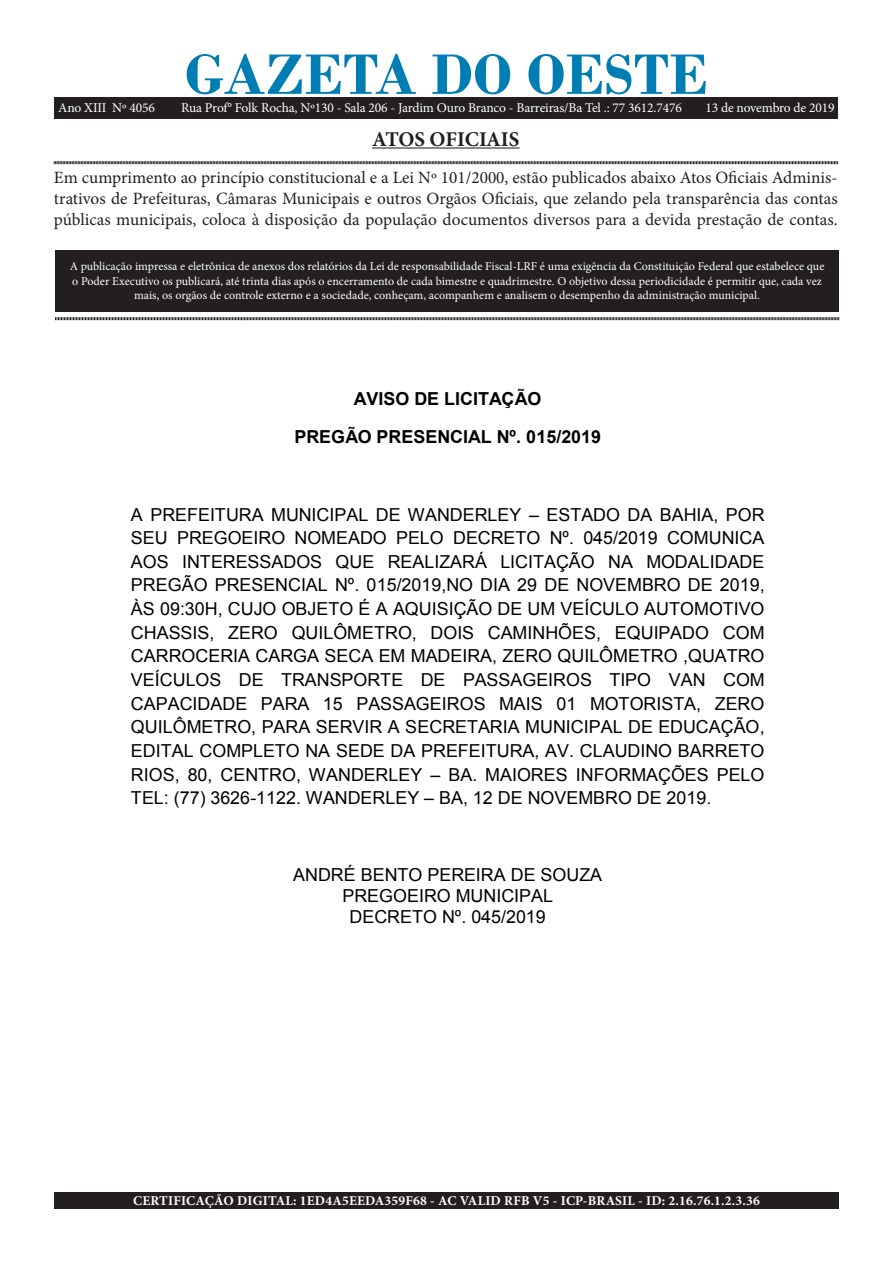
<style>
.page{position:relative;width:893px;height:1263px;background:#fff}
.page>*{position:absolute;margin:0;border:0;box-sizing:border-box;transform-origin:0 0}
.t1{font:700 60px "Bodoni";color:#007eb4}
.t2{font:700 21px "Minion Pro";letter-spacing:-.005em;color:#231f20}
.t3{font:17.85px/23.7px "Arial";color:#000;text-align:justify}
.t4{font:700 17.85px/38.7px "Arial";color:#000;text-align:center}
.t5{font:17.25px/20.7px "Minion Pro";color:#231f20;text-align:justify}
.t6{font:13.5px "Minion Pro";letter-spacing:-.01em;color:#fff}
.t7{font:700 13.5px "Minion Pro";letter-spacing:.015em;color:#fff}
.t8{font:12px/14.4px "Minion Pro";color:#fff;text-align:center}
.s1{font-style:inherit}
</style>
<div class="page">
<div style="left:55px;top:250px;width:784px;height:61px;background:#231f20"></div>
<hr style="left:372px;top:147px;width:147px;height:2px;background:#231f20">
<svg style="left:54px;top:161px;width:784px;height:4px;background:#908e8e"></svg>
<svg style="left:55px;top:317px;width:784px;height:4px;background:#908e8e"></svg>
<div style="left:54px;top:98px;width:784px;height:20px;background:#231f20"></div>
<div style="left:54px;top:1192px;width:785px;height:17px;background:#231f20"></div>
<p class="t1" style="left:185px;top:39px;width:525px">GAZETA DO OESTE</p>
<p class="t2" style="left:372px;top:124px;width:149px">ATOS OFICIAIS</p>
<p class="t5" style="left:54px;top:168px;width:785px">Em cumprimento ao princípio constitucional e a Lei Nº 101/2000, estão publicados abaixo Atos Oficiais Adminis&shy;trativos de Prefeituras, Câmaras Municipais e outros Orgãos Oficiais, que zelando pela transparência das contas públicas municipais, coloca à disposição da população documentos diversos para a devida prestação de contas.</p>
<p class="t8" style="left:70px;top:259px;width:756px">A publicação impressa e eletrônica de anexos dos relatórios da Lei de responsabilidade Fiscal-LRF é uma exigência da Constituição Federal que estabelece que o Poder Executivo os publicará, até trinta dias após o encerramento de cada bimestre e quadrimestre. O objetivo dessa periodicidade é permitir que, cada vez mais, os orgãos de controle externo e a sociedade, conheçam, acompanhem e analisem o desempenho da administração municipal.</p>
<p class="t6" style="left:58px;top:99px;width:98px">Ano XIII Nº 4056</p>
<p class="t6" style="left:181px;top:99px;width:502px">Rua Prof° Folk Rocha, Nº130 - Sala 206 - Jardim Ouro Branco - Barreiras/Ba Tel .: 77 3612.7476</p>
<p class="t6" style="left:705px;top:99px;width:131px">13 de novembro de 2019</p>
<p class="t4" style="left:294px;top:380px;width:308px">AVISO DE LICITAÇÃO<br>PREGÃO PRESENCIAL Nº. 015/2019</p>
<p class="t3" style="left:131px;top:503px;width:635px">A PREFEITURA MUNICIPAL DE WANDERLEY <span class="s1">–</span> ESTADO DA BAHIA, POR SEU PREGOEIRO NOMEADO PELO DECRETO Nº. 045/2019 COMUNICA AOS INTERESSADOS QUE REALIZARÁ LICITAÇÃO NA MODALIDADE PREGÃO PRESENCIAL Nº. 015/2019,NO DIA 29 DE NOVEMBRO DE 2019, ÀS 09:30H, CUJO OBJETO É A AQUISIÇÃO DE UM VEÍCULO AUTOMOTIVO CHASSIS, ZERO QUILÔMETRO, DOIS CAMINHÕES, EQUIPADO COM CARROCERIA CARGA SECA EM MADEIRA, ZERO QUILÔMETRO ,QUATRO VEÍCULOS DE TRANSPORTE DE PASSAGEIROS TIPO VAN COM CAPACIDADE PARA 15 PASSAGEIROS MAIS 01 MOTORISTA, ZERO QUILÔMETRO, PARA SERVIR A SECRETARIA MUNICIPAL DE EDUCAÇÃO, EDITAL COMPLETO NA SEDE DA PREFEITURA, AV. CLAUDINO BARRETO RIOS, 80, CENTRO, WANDERLEY <span class="s1">–</span> BA. MAIORES INFORMAÇÕES PELO TEL: (77) 3626-1122. WANDERLEY <span class="s1">–</span> BA, 12 DE NOVEMBRO DE 2019.</p>
<p class="t3" style="left:293px;top:865px;width:310px;line-height:20.7px;text-align:center">ANDRÉ BENTO PEREIRA DE SOUZA<br>PREGOEIRO MUNICIPAL<br>DECRETO Nº. 045/2019</p>
<p class="t7" style="left:133px;top:1191px;width:628px">CERTIFICAÇÃO DIGITAL: 1ED4A5EEDA359F68 - AC VALID RFB V5 - ICP-BRASIL - ID: 2.16.76.1.2.3.36</p>
</div>
